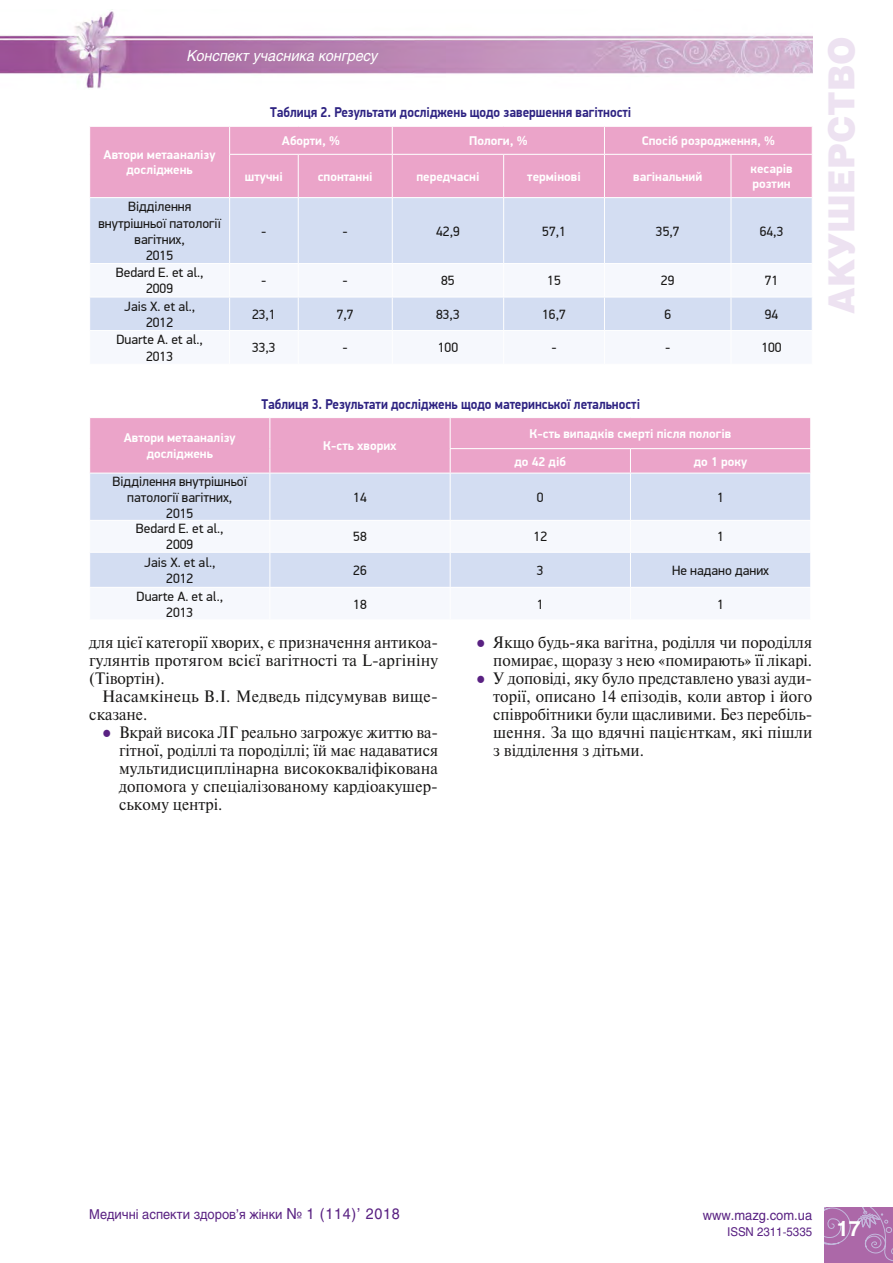
<style>
.page{position:relative;width:893px;height:1263px;background:#fff}
.page>*{position:absolute;margin:0;border:0;box-sizing:border-box;transform-origin:0 0}
.t1{font:36px "Helios Black C";color:#ede2f1;scale:.95 1}
.body{font:16.5px/18px "Newton C";letter-spacing:.005em;color:#181716;text-align:justify;scale:.95 1}
.body-2{font:16.5px/18px "Newton C";letter-spacing:.005em;color:#181716}
.RUBRIKA_smal{font:italic 15px "Helios C";color:#fff;scale:.95 1}
.LINK_ILLUSTR{font:700 14.25px "PF Din Display Pro";color:#2e2382;scale:.9 1}
.tbl{font:13.5px/16.2px "PF Din Display Pro";color:#181716;text-align:center}
.t2{font:13.5px "Helios C";color:#592182;scale:.95 1}
.tbl_header{font:700 12.75px/15.3px "PF Din Display Pro";color:#fff;text-align:center}
.t3{font:12px "Helios C";color:#592182;scale:.95 1}
.s1{font-family:"Times New Roman";color:#592182}
.s2{font-size:15px}
.s3{font-weight:700;font-size:21px;color:#fff}
</style>
<div class="page">
<img style="left:0;top:11px;width:812px;height:78px">
<svg style="left:825px;top:1208px;width:68px;height:54px;background:#af72ae"></svg>
<div style="left:90px;top:127px;width:139px;height:70px;background:#eba4c9"></div>
<div style="left:90px;top:198px;width:722px;height:65px;background:#d3ddf2"></div>
<div style="left:90px;top:298px;width:722px;height:32px;background:#d3ddf2"></div>
<div style="left:229px;top:127px;width:583px;height:70px;background:#eba4c9"></div>
<hr style="left:229px;top:155px;width:1px;height:42px;background:#fff">
<hr style="left:298px;top:155px;width:1px;height:42px;background:#fff">
<hr style="left:392px;top:155px;width:1px;height:42px;background:#fff">
<hr style="left:503px;top:155px;width:1px;height:42px;background:#fff">
<hr style="left:604px;top:155px;width:1px;height:42px;background:#fff">
<hr style="left:731px;top:155px;width:1px;height:42px;background:#fff">
<hr style="left:229px;top:154px;width:69px;height:1px;background:#fff">
<hr style="left:298px;top:154px;width:94px;height:1px;background:#fff">
<hr style="left:392px;top:154px;width:112px;height:1px;background:#fff">
<hr style="left:504px;top:154px;width:100px;height:1px;background:#fff">
<hr style="left:604px;top:154px;width:127px;height:1px;background:#fff">
<hr style="left:731px;top:154px;width:82px;height:1px;background:#fff">
<hr style="left:229px;top:198px;width:1px;height:65px;background:#fff">
<hr style="left:298px;top:198px;width:1px;height:65px;background:#fff">
<hr style="left:229px;top:297px;width:1px;height:33px;background:#fff">
<hr style="left:298px;top:297px;width:1px;height:33px;background:#fff">
<hr style="left:392px;top:198px;width:1px;height:65px;background:#fff">
<hr style="left:503px;top:198px;width:1px;height:65px;background:#fff">
<hr style="left:392px;top:297px;width:1px;height:33px;background:#fff">
<hr style="left:503px;top:297px;width:1px;height:33px;background:#fff">
<hr style="left:604px;top:198px;width:1px;height:65px;background:#fff">
<hr style="left:731px;top:198px;width:1px;height:65px;background:#fff">
<hr style="left:604px;top:297px;width:1px;height:33px;background:#fff">
<hr style="left:731px;top:297px;width:1px;height:33px;background:#fff">
<div style="left:90px;top:474px;width:720px;height:46px;background:#d3ddf2"></div>
<div style="left:90px;top:553px;width:720px;height:34px;background:#d3ddf2"></div>
<div style="left:89px;top:418px;width:722px;height:55px;background:#eba4c9"></div>
<hr style="left:269px;top:473px;width:1px;height:47px;background:#fff">
<hr style="left:450px;top:473px;width:1px;height:47px;background:#fff">
<hr style="left:630px;top:473px;width:1px;height:47px;background:#fff">
<hr style="left:269px;top:553px;width:1px;height:34px;background:#fff">
<hr style="left:450px;top:553px;width:1px;height:34px;background:#fff">
<hr style="left:630px;top:553px;width:1px;height:34px;background:#fff">
<p class="RUBRIKA_smal" style="left:187px;top:46px;width:202px">Конспект учасника конгресу</p>
<p class="tbl_header" style="left:104px;top:147px;width:114px">Автори метааналізу досліджень</p>
<p class="tbl" style="left:98px;top:199px;width:124px">Відділення внутрішньої патології вагітних,<br>2015</p>
<p class="tbl" style="left:116px;top:265px;width:89px">Bedard E. et al.,<br>2009</p>
<p class="LINK_ILLUSTR" style="left:270px;top:104px;width:403px">Таблиця 2. Результати досліджень щодо завершення вагітності</p>
<p class="tbl_header" style="left:282px;top:133px;width:60px">Аборти, %</p>
<p class="tbl_header" style="left:469px;top:133px;width:60px">Пологи, %</p>
<p class="tbl_header" style="left:642px;top:133px;width:135px">Спосіб розродження, %</p>
<p class="tbl_header" style="left:245px;top:169px;width:39px">штучні</p>
<p class="tbl_header" style="left:318px;top:169px;width:56px">спонтанні</p>
<p class="tbl_header" style="left:416px;top:169px;width:65px">передчасні</p>
<p class="tbl_header" style="left:527px;top:169px;width:55px">термінові</p>
<p class="tbl_header" style="left:633px;top:169px;width:71px">вагінальний</p>
<p class="tbl_header" style="left:750px;top:161px;width:44px;text-align:left">кесарів розтин</p>
<p class="tbl" style="left:261px;top:223px;width:7px">-</p>
<p class="tbl" style="left:343px;top:223px;width:7px">-</p>
<p class="tbl" style="left:436px;top:223px;width:25px">42,9</p>
<p class="tbl" style="left:542px;top:223px;width:25px">57,1</p>
<p class="tbl" style="left:656px;top:223px;width:25px">35,7</p>
<p class="tbl" style="left:760px;top:223px;width:25px">64,3</p>
<p class="tbl" style="left:261px;top:273px;width:7px">-</p>
<p class="tbl" style="left:343px;top:273px;width:7px">-</p>
<p class="tbl" style="left:441px;top:273px;width:15px">85</p>
<p class="tbl" style="left:547px;top:273px;width:15px">15</p>
<p class="tbl" style="left:661px;top:273px;width:15px">29</p>
<p class="tbl" style="left:765px;top:273px;width:15px">71</p>
<p class="tbl" style="left:124px;top:298px;width:73px">Jais X. et al.,<br>2012</p>
<p class="tbl" style="left:252px;top:306px;width:25px">23,1</p>
<p class="tbl" style="left:337px;top:306px;width:18px">7,7</p>
<p class="tbl" style="left:436px;top:306px;width:25px">83,3</p>
<p class="tbl" style="left:542px;top:306px;width:25px">16,7</p>
<p class="tbl" style="left:664px;top:306px;width:8px">6</p>
<p class="tbl" style="left:765px;top:306px;width:15px">94</p>
<p class="tbl" style="left:116px;top:332px;width:88px">Duarte A. et al.,<br>2013</p>
<p class="tbl" style="left:252px;top:340px;width:25px">33,3</p>
<p class="tbl" style="left:343px;top:340px;width:7px">-</p>
<p class="tbl" style="left:438px;top:340px;width:22px">100</p>
<p class="tbl" style="left:551px;top:340px;width:7px">-</p>
<p class="tbl" style="left:665px;top:340px;width:7px">-</p>
<p class="tbl" style="left:761px;top:340px;width:22px">100</p>
<p class="LINK_ILLUSTR" style="left:261px;top:395px;width:422px">Таблиця 3. Результати досліджень щодо материнської летальності</p>
<p class="tbl_header" style="left:124px;top:431px;width:114px">Автори метааналізу досліджень</p>
<p class="tbl_header" style="left:323px;top:438px;width:75px">К-сть хворих</p>
<p class="tbl_header" style="left:530px;top:426px;width:203px">К-сть випадків смерті після пологів</p>
<p class="tbl_header" style="left:514px;top:454px;width:53px">до 42 діб</p>
<p class="tbl_header" style="left:694px;top:454px;width:55px">до 1 року</p>
<p class="tbl" style="left:113px;top:473px;width:136px">Відділення внутрішньої патології вагітних,<br>2015</p>
<p class="tbl" style="left:353px;top:489px;width:15px">14</p>
<p class="tbl" style="left:537px;top:489px;width:8px">0</p>
<p class="tbl" style="left:717px;top:489px;width:8px">1</p>
<p class="tbl" style="left:136px;top:521px;width:89px">Bedard E. et al.,<br>2009</p>
<p class="tbl" style="left:353px;top:529px;width:15px">58</p>
<p class="tbl" style="left:534px;top:529px;width:15px">12</p>
<p class="tbl" style="left:717px;top:529px;width:8px">1</p>
<p class="tbl" style="left:144px;top:554px;width:73px">Jais X. et al.,<br>2012</p>
<p class="tbl" style="left:353px;top:562px;width:15px">26</p>
<p class="tbl" style="left:537px;top:562px;width:8px">3</p>
<p class="tbl" style="left:672px;top:562px;width:99px">Не надано даних</p>
<p class="tbl" style="left:137px;top:588px;width:88px">Duarte A. et al.,<br>2013</p>
<p class="tbl" style="left:353px;top:596px;width:15px">18</p>
<p class="tbl" style="left:537px;top:596px;width:8px">1</p>
<p class="tbl" style="left:717px;top:596px;width:8px">1</p>
<p class="body" style="left:89px;top:633px;width:369px">для цієї категорії хворих, є призначення антикоа&shy;гулянтів протягом всієї вагітності та L-аргініну (Тівортін).</p>
<p class="body-2" style="left:89px;top:687px;width:350px;text-indent:13px">Насамкінець В.І. Медведь підсумував вище&shy;сказане.</p>
<p class="body" style="left:119px;top:723px;width:337px;text-indent:-17px"><span class="s1">●</span> Вкрай висока ЛГ реально загрожує життю ва&shy;гітної, роділлі та породіллі; їй має надаватися мультидисциплінарна висококваліфікована допомога у спеціалізованому кардіоакушер&shy;ському центрі.</p>
<p class="body" style="left:476px;top:633px;width:355px;text-align:right"><span class="s1">●</span> Якщо будь-яка вагітна, роділля чи породілля помирає, щоразу з нею «помирають» її лікарі.</p>
<p class="body" style="left:493px;top:669px;width:337px;text-indent:-17px"><span class="s1">●</span> У доповіді, яку було представлено увазі ауди&shy;торії, описано 14 епізодів, коли автор і його співробітники були щасливими. Без перебіль&shy;шення. За що вдячні пацієнткам, які пішли з відділення з дітьми.</p>
<p class="t1" style="left:819px;top:314px;width:293px;rotate:-90deg">Акушерство</p>
<p class="t2" style="left:89px;top:1206px;width:328px">Медичні аспекти здоров’я жінки <span class="s2">№ 1 (114)’ 2018</span></p>
<p class="t2" style="left:703px;top:1207px;width:117px">www.mazg.com.ua</p>
<p class="t3" style="left:727px;top:1225px;width:141px">ISSN 2311-5335 <span class="s3">17</span></p>
</div>
